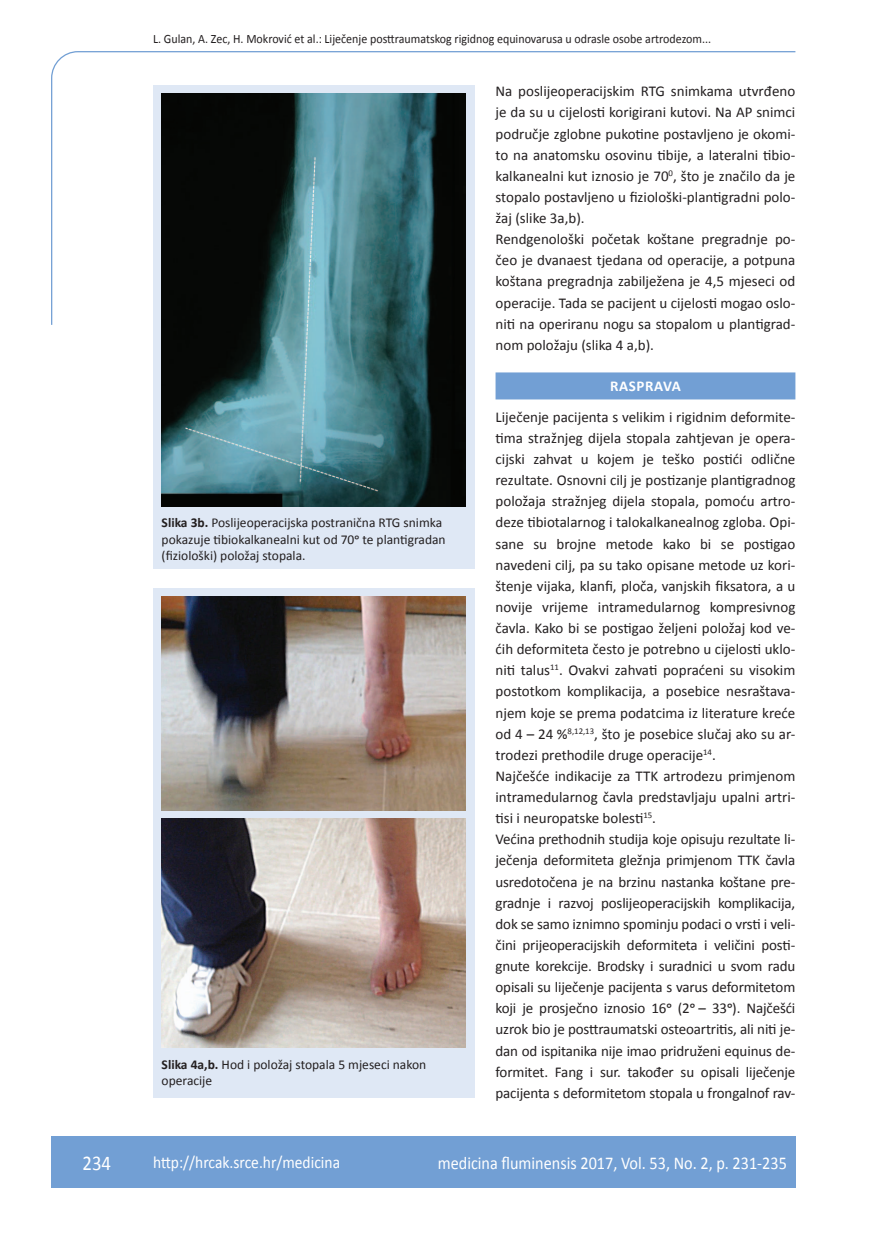
<style>
.page{position:relative;width:872px;height:1234px;background:#fff}
.page>*{position:absolute;margin:0;border:0;box-sizing:border-box;transform-origin:0 0}
.t1{font:21px "Calibri";color:#fff;scale:.9 1}
.t2{font:18px "Calibri";color:#fff;scale:.9 1}
.t3{font:17.25px "Calibri";color:#fff;scale:.9 1}
.t4{font:15px/21.1px "Calibri";color:#231f20}
.t5{font:700 15px "Calibri";letter-spacing:.04em;color:#fff}
.t6{font:13.5px/16.5px "Calibri";color:#231f20}
.t7{font:12.75px "Calibri";color:#231f20;scale:.94 1}
.s1{font-weight:700}
</style>
<div class="page">
<svg style="left:51px;top:51px;width:745px;height:275px"></svg>
<div style="left:51px;top:1135px;width:744px;height:51px;background:#729fd4"></div>
<div style="left:495px;top:372px;width:300px;height:27px;background:#729fd4"></div>
<div style="left:153px;top:85px;width:321px;height:483px;background:#dfe8f5"></div>
<img style="left:162px;top:94px;width:304px;height:412px">
<div style="left:153px;top:587px;width:321px;height:510px;background:#dfe8f5"></div>
<img style="left:162px;top:596px;width:304px;height:214px">
<img style="left:162px;top:818px;width:303px;height:229px">
<p class="t7" style="left:153px;top:30px;width:595px">L. Gulan, A. Zec, H. Mokrović et al.: Liječenje posttraumatskog rigidnog equinovarusa u odrasle osobe artrodezom...</p>
<p class="t6" style="left:162px;top:513px;width:285px"><span class="s1">Slika 3b.</span> Poslijeoperacijska postranična RTG snimka pokazuje tibiokalkanealni kut od 70o te plantigradan (fiziološki) položaj stopala.</p>
<p class="t6" style="left:162px;top:1054px;width:266px"><span class="s1">Slika 4a,b.</span> Hod i položaj stopala 5 mjeseci nakon operacije</p>
<p class="t4" style="left:495px;top:80px;width:301px">Na poslijeoperacijskim RTG snimkama utvrđeno je da su u cijelosti korigirani kutovi. Na AP snimci područje zglobne pukotine postavljeno je okomi&shy;to na anatomsku osovinu tibije, a lateralni tibio&shy;kalkanealni kut iznosio je 70<sup>0</sup>, što je značilo da je stopalo postavljeno u fiziološki-plantigradni polo&shy;žaj (slike 3a,b).<br>Rendgenološki početak koštane pregradnje po&shy;čeo je dvanaest tjedana od operacije, a potpuna koštana pregradnja zabilježena je 4,5 mjeseci od operacije. Tada se pacijent u cijelosti mogao oslo&shy;niti na operiranu nogu sa stopalom u plantigrad&shy;nom položaju (slika 4 a,b).</p>
<p class="t5" style="left:610px;top:377px;width:72px">RASPRAVA</p>
<p class="t4" style="left:495px;top:405px;width:301px">Liječenje pacijenta s velikim i rigidnim deformite&shy;tima stražnjeg dijela stopala zahtjevan je opera&shy;cijski zahvat u kojem je teško postići odlične rezultate. Osnovni cilj je postizanje plantigradnog položaja stražnjeg dijela stopala, pomoću artro&shy;deze tibiotalarnog i talokalkanealnog zgloba. Opi&shy;sane su brojne metode kako bi se postigao navedeni cilj, pa su tako opisane metode uz kori&shy;štenje vijaka, klanfi, ploča, vanjskih fiksatora, a u novije vrijeme intramedularnog kompresivnog čavla. Kako bi se postigao željeni položaj kod ve&shy;ćih deformiteta često je potrebno u cijelosti uklo&shy;niti talus<sup>11</sup>. Ovakvi zahvati popraćeni su visokim postotkom komplikacija, a posebice nesraštava&shy;njem koje se prema podatcima iz literature kreće od 4 – 24 %<sup>8,12,13</sup>, što je posebice slučaj ako su ar&shy;trodezi prethodile druge operacije<sup>14</sup>.<br>Najčešće indikacije za TTK artrodezu primjenom intramedularnog čavla predstavljaju upalni artri&shy;tisi i neuropatske bolesti<sup>15</sup>.<br>Većina prethodnih studija koje opisuju rezultate li&shy;ječenja deformiteta gležnja primjenom TTK čavla usredotočena je na brzinu nastanka koštane pre&shy;gradnje i razvoj poslijeoperacijskih komplikacija, dok se samo iznimno spominju podaci o vrsti i veli&shy;čini prijeoperacijskih deformiteta i veličini posti&shy;gnute korekcije. Brodsky i suradnici u svom radu opisali su liječenje pacijenta s varus deformitetom koji je prosječno iznosio 16o (2o – 33o). Najčešći uzrok bio je posttraumatski osteoartritis, ali niti je&shy;dan od ispitanika nije imao pridruženi equinus de&shy;formitet. Fang i sur. također su opisali liječenje pacijenta s deformitetom stopala u frongalnof rav-</p>
<h1 class="t1" style="left:82px;top:1149px;width:33px">234</h1>
<p class="t3" style="left:153px;top:1150px;width:209px">http://hrcak.srce.hr/medicina</p>
<p class="t2" style="left:438px;top:1151px;width:389px">medicina fluminensis 2017, Vol. 53, No. 2, p. 231-235</p>
</div>
